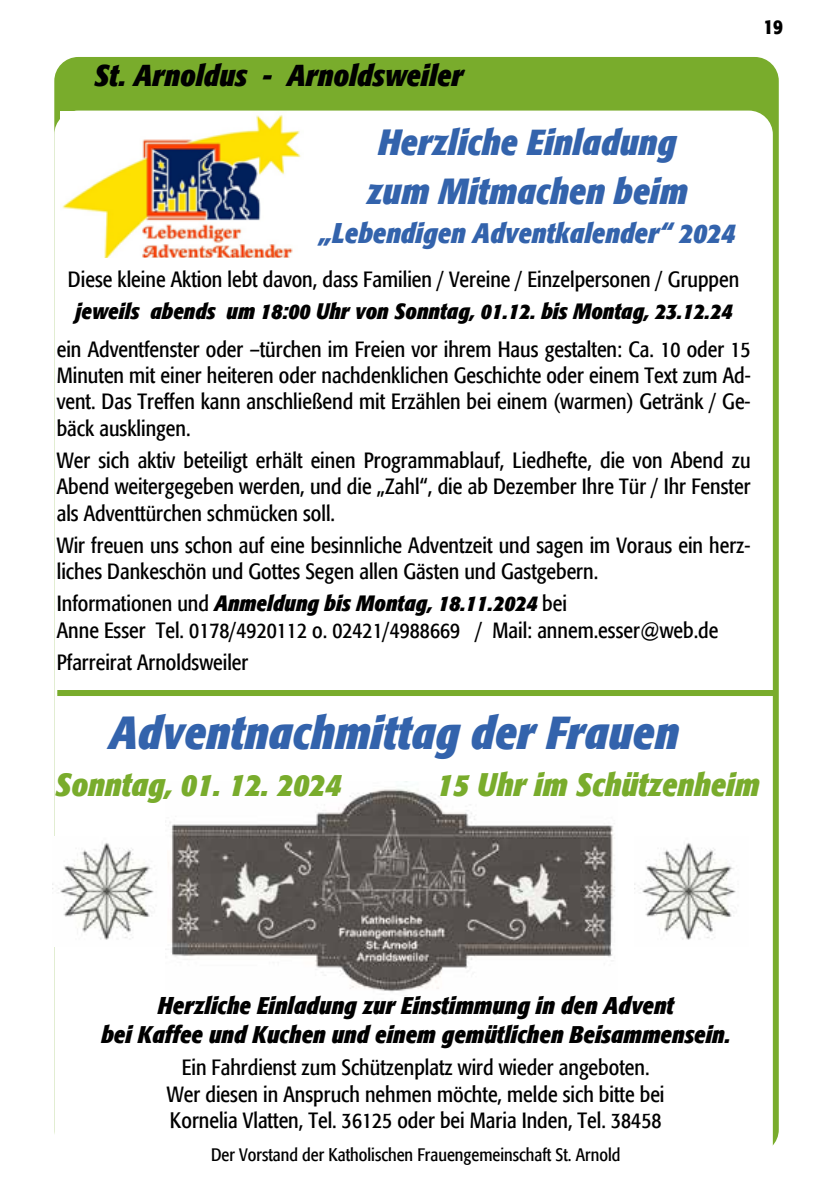
<style>
.page{position:relative;width:840px;height:1191px;background:#fff}
.page>*{position:absolute;margin:0;border:0;box-sizing:border-box;transform-origin:0 0}
.t1{font:italic 700 46px "Formata Condensed BQ";color:#3363ac}
.t2{font:italic 700 36px/48.8px "Formata Condensed BQ";color:#3363ac;text-align:center}
.t3{font:italic 700 32px "Formata Condensed BQ";color:#79ac2c}
.t4{font:italic 700 30px "Formata Condensed BQ";color:#000}
.t5{font:italic 700 28px "Formata Condensed BQ";color:#3363ac}
.t6{font:italic 700 24px/28.8px "Formata Condensed BQ";color:#000;text-align:center}
.t7{font:22px/26.4px "Formata Condensed BQ";color:#000;text-align:justify}
.t8{font:italic 700 22px "Formata Condensed BQ";color:#000}
.t9{font:700 20px "Formata";color:#000;scale:.85 1}
.t10{font:18px "Formata Condensed BQ";color:#000}
.s1{font-weight:700;font-style:italic}
</style>
<div class="page">
<div style="left:54px;top:57px;width:724px;height:1096px;background:#79ac2c;border-radius:24px"></div>
<div style="left:54px;top:111px;width:718px;height:1042px;background:#fff"></div>
<img style="left:61px;top:111px;width:242px;height:146px">
<div style="left:57px;top:690px;width:718px;height:6px;background:#79ac2c"></div>
<img style="left:166px;top:781px;width:451px;height:220px">
<img style="left:53px;top:837px;width:113px;height:109px">
<img style="left:634px;top:837px;width:113px;height:109px">
<h3 class="t4" style="left:93px;top:57px;width:371px">St. Arnoldus - Arnoldsweiler</h3>
<p class="t9" style="left:763px;top:15px;width:25px">19</p>
<h2 class="t2" style="left:366px;top:118px;width:322px">Herzliche Einladung zum Mitmachen beim</h2>
<p class="t5" style="left:319px;top:216px;width:417px">„Lebendigen Adventkalender“ 2024</p>
<p class="t7" style="left:68px;top:266px;width:672px">Diese kleine Aktion lebt davon, dass Familien / Vereine / Einzelpersonen / Gruppen</p>
<p class="t8" style="left:75px;top:297px;width:657px">jeweils abends um 18:00 Uhr von Sonntag, 01.12. bis Montag, 23.12.24</p>
<p class="t7" style="left:57px;top:336px;width:695px">ein Adventfenster oder –türchen im Freien vor ihrem Haus gestalten: Ca. 10 oder 15<br>Minuten mit einer heiteren oder nachdenklichen Geschichte oder einem Text zum Ad&shy;vent. Das Treffen kann anschließend mit Erzählen bei einem (warmen) Getränk / Ge&shy;bäck ausklingen.</p>
<p class="t7" style="left:57px;top:447px;width:695px">Wer sich aktiv beteiligt erhält einen Programmablauf, Liedhefte, die von Abend zu Abend weitergegeben werden, und die „Zahl“, die ab Dezember Ihre Tür / Ihr Fenster als Adventtürchen schmücken soll.</p>
<p class="t7" style="left:57px;top:532px;width:695px">Wir freuen uns schon auf eine besinnliche Adventzeit und sagen im Voraus ein herz&shy;liches Dankeschön und Gottes Segen allen Gästen und Gastgebern.</p>
<p class="t7" style="left:57px;top:590px;width:662px">Informationen und <span class="s1">Anmeldung bis Montag, 18.11.2024</span> bei<br>Anne Esser Tel. 0178/4920112 o. 02421/4988669 / Mail: annem.esser@web.de</p>
<p class="t7" style="left:57px;top:649px;width:193px">Pfarreirat Arnoldsweiler</p>
<h1 class="t1" style="left:109px;top:704px;width:570px">Adventnachmittag der Frauen</h1>
<h3 class="t3" style="left:54px;top:765px;width:288px">Sonntag, 01. 12. 2024</h3>
<h3 class="t3" style="left:436px;top:765px;width:324px">15 Uhr im Schützenheim</h3>
<p class="t6" style="left:101px;top:991px;width:630px">Herzliche Einladung zur Einstimmung in den Advent<br>bei Kaffee und Kuchen und einem gemütlichen Beisammensein.</p>
<p class="t7" style="left:167px;top:1054px;width:499px;text-align:center">Ein Fahrdienst zum Schützenplatz wird wieder angeboten.<br>Wer diesen in Anspruch nehmen möchte, melde sich bitte bei<br>Kornelia Vlatten, Tel. 36125 oder bei Maria Inden, Tel. 38458</p>
<p class="t10" style="left:211px;top:1144px;width:410px">Der Vorstand der Katholischen Frauengemeinschaft St. Arnold</p>
</div>
